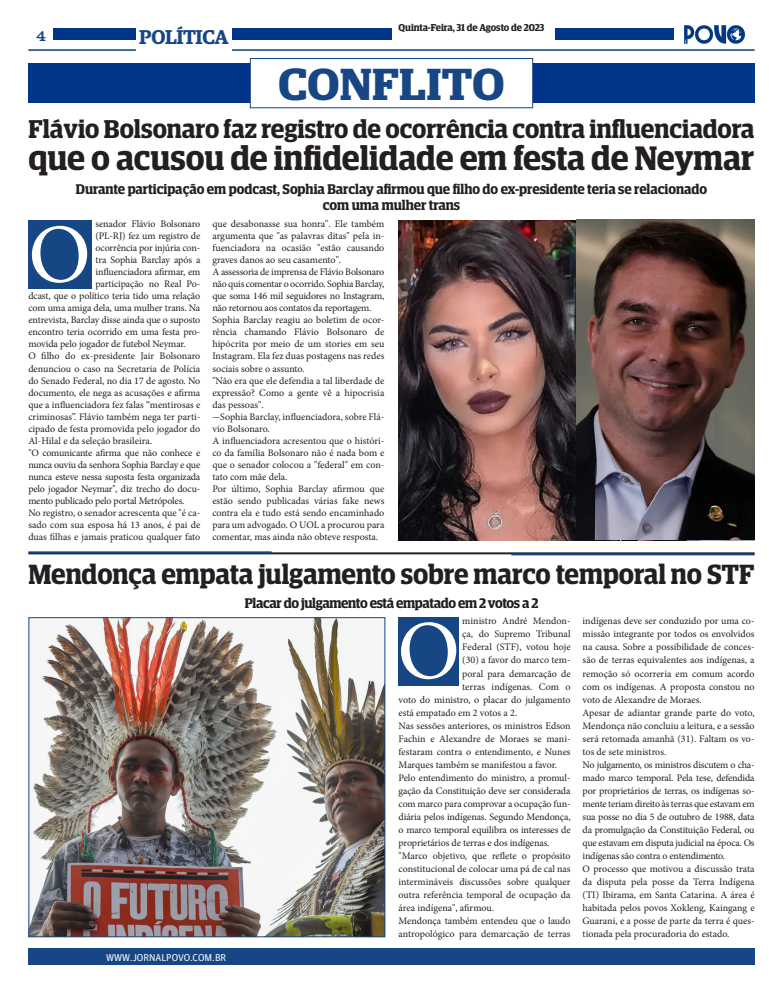
<style>
.page{position:relative;width:783px;height:993px;background:#fff}
.page>*{position:absolute;margin:0;border:0;box-sizing:border-box;transform-origin:0 0}
.t1{font:83.8px "Minion Pro";color:#fff}
.t2{font:600 45px "Guardian Egyptian Display";color:#174685;scale:1.09 1}
.t3{font:600 34px "Guardian Egyptian Display";letter-spacing:-.005em;color:#231f20}
.t4{font:600 27.8px "Guardian Egyptian Display";letter-spacing:-.005em;color:#231f20}
.t5{font:600 25.7px "Guardian Egyptian Display";color:#231f20}
.t6{font:600 20px "Guardian Egyptian";letter-spacing:-.02em;color:#174685}
.t7{font:16px "Clarendon BT";color:#174685}
.t8{font:600 14px "Guardian Egyptian Display";letter-spacing:-.005em;color:#231f20}
.t9{font:600 14px "Guardian Egyptian Display";letter-spacing:-.025em;color:#231f20}
.t10{font:10px/13px "Minion Pro";letter-spacing:-.005em;color:#231f20;text-align:justify}
.t11{font:600 10px "Guardian Egyptian Display";letter-spacing:-.005em;color:#231f20}
.t12{font:10px "Guardian Agate Sans G1 D Regular";color:#fff}
</style>
<div class="page">
<div style="left:28px;top:947px;width:726px;height:17px;background:#174685"></div>
<img style="left:684px;top:25px;width:62px;height:19px">
<div style="left:232px;top:28px;width:159px;height:12px;background:#003589"></div>
<div style="left:54px;top:28px;width:82px;height:12px;background:#003589"></div>
<hr style="left:28px;top:49px;width:108px;height:2px;background:#174685">
<hr style="left:232px;top:49px;width:522px;height:2px;background:#174685">
<div style="left:555px;top:28px;width:119px;height:12px;background:#003589"></div>
<div style="left:28px;top:63px;width:726px;height:40px;background:#003589"></div>
<div style="left:250px;top:58px;width:282px;height:50px;background:#fff"></div>
<div style="left:250px;top:58px;width:283px;height:50px;border:1px solid #114682"></div>
<div style="left:28px;top:220px;width:64px;height:68px;background:#174685"></div>
<img style="left:398px;top:220px;width:356px;height:320px">
<img style="left:576px;top:219px;width:178px;height:320px">
<hr style="left:28px;top:552px;width:726px;height:2px;background:#231f20">
<hr style="left:28px;top:551px;width:243px;height:2px;background:#114683">
<hr style="left:511px;top:553px;width:243px;height:2px;background:#114683">
<div style="left:398px;top:617px;width:61px;height:68px;background:#174685"></div>
<img style="left:30px;top:619px;width:353px;height:315px">
<div style="left:28px;top:617px;width:357px;height:319px;border:1px solid #114683"></div>
<h3 class="t7" style="left:36px;top:25px;width:11px">4</h3>
<h3 class="t6" style="left:139px;top:22px;width:91px">POLÍTICA</h3>
<p class="t11" style="left:398px;top:22px;width:147px">Quinta-Feira, 31 de Agosto de 2023</p>
<p class="t2" style="left:278px;top:59px;width:209px">CONFLITO</p>
<p class="t5" style="left:28px;top:115px;width:727px">Flávio Bolsonaro faz registro de ocorrência contra influenciadora</p>
<p class="t3" style="left:28px;top:140px;width:727px">que o acusou de infidelidade em festa de Neymar</p>
<p class="t8" style="left:76px;top:181px;width:632px">Durante participação em podcast, Sophia Barclay afirmou que filho do ex-presidente teria se relacionado</p>
<p class="t8" style="left:323px;top:198px;width:139px">com uma mulher trans</p>
<p class="t10" style="left:95px;top:218px;width:106px">senador Flávio Bolsonaro</p>
<p class="t10" style="left:95px;top:230px;width:106px">(PL-RJ) fez um registro de</p>
<p class="t10" style="left:95px;top:242px;width:106px">ocorrência por injúria con-</p>
<p class="t10" style="left:95px;top:254px;width:106px">tra Sophia Barclay após a</p>
<p class="t10" style="left:95px;top:266px;width:106px">influenciadora afirmar, em</p>
<p class="t10" style="left:95px;top:278px;width:106px">participação no Real Po-</p>
<p class="t10" style="left:28px;top:290px;width:173px">dcast, que o político teria tido uma relação</p>
<p class="t10" style="left:28px;top:302px;width:173px">com uma amiga dela, uma mulher trans. Na</p>
<p class="t10" style="left:28px;top:314px;width:173px">entrevista, Barclay disse ainda que o suposto</p>
<p class="t10" style="left:28px;top:326px;width:173px">encontro teria ocorrido em uma festa pro-</p>
<p class="t10" style="left:28px;top:338px;width:159px">movida pelo jogador de futebol Neymar.</p>
<p class="t10" style="left:28px;top:350px;width:173px;line-height:12px">O filho do ex-presidente Jair Bolsonaro denunciou o caso na Secretaria de Polícia do Senado Federal, no dia 17 de agosto. No documento, ele nega as acusações e afirma que a influenciadora fez falas “mentirosas e criminosas”. Flávio também nega ter parti&shy;cipado de festa promovida pelo jogador do Al-Hilal e da seleção brasileira.</p>
<p class="t10" style="left:28px;top:446px;width:173px;line-height:12px">"O comunicante afirma que não conhece e nunca ouviu da senhora Sophia Barclay e que nunca esteve nessa suposta festa organizada pelo jogador Neymar", diz trecho do docu&shy;mento publicado pelo portal Metrópoles.</p>
<p class="t10" style="left:28px;top:506px;width:173px;line-height:12px">No registro, o senador acrescenta que "é ca&shy;sado com sua esposa há 13 anos, é pai de duas filhas e jamais praticou qualquer fato</p>
<p class="t10" style="left:212px;top:218px;width:173px;line-height:12px">que desabonasse sua honra". Ele também argumenta que "as palavras ditas" pela in&shy;fuenciadora na ocasião "estão causando graves danos ao seu casamento".</p>
<p class="t10" style="left:212px;top:266px;width:173px;line-height:12px">A assessoria de imprensa de Flávio Bolsonaro não quis comentar o ocorrido. Sophia Barclay, que soma 146 mil seguidores no Instagram, não retornou aos contatos da reportagem.</p>
<p class="t10" style="left:212px;top:314px;width:173px;line-height:12px">Sophia Barclay reagiu ao boletim de ocor&shy;rência chamando Flávio Bolsonaro de hipócrita por meio de um stories em seu Instagram. Ela fez duas postagens nas redes sociais sobre o assunto.</p>
<p class="t10" style="left:212px;top:374px;width:173px;line-height:12px">"Não era que ele defendia a tal liberdade de expressão? Como a gente vê a hipocrisia das pessoas".</p>
<p class="t10" style="left:212px;top:410px;width:173px;line-height:12px">-Sophia Barclay, influenciadora, sobre Flá&shy;vio Bolsonaro.</p>
<p class="t10" style="left:212px;top:434px;width:173px;line-height:12px">A influenciadora acresentou que o históri&shy;co da família Bolsonaro não é nada bom e que o senador colocou a "federal" em con&shy;tato com mãe dela.</p>
<p class="t10" style="left:212px;top:482px;width:173px;line-height:12px">Por último, Sophia Barclay afirmou que estão sendo publicadas várias fake news contra ela e tudo está sendo encaminhado para um advogado. O UOL a procurou para comentar, mas ainda não obteve resposta.</p>
<p class="t1" style="left:28px;top:198px;width:64px">O</p>
<p class="t4" style="left:28px;top:559px;width:727px">Mendonça empata julgamento sobre marco temporal no STF</p>
<p class="t1" style="left:397px;top:595px;width:64px">O</p>
<p class="t9" style="left:245px;top:595px;width:295px">Placar do julgamento está empatado em 2 votos a 2</p>
<p class="t10" style="left:462px;top:614px;width:110px">ministro André Mendon-</p>
<p class="t10" style="left:462px;top:627px;width:110px">ça, do Supremo Tribunal</p>
<p class="t10" style="left:462px;top:640px;width:110px">Federal (STF), votou hoje</p>
<p class="t10" style="left:462px;top:653px;width:110px">(30) a favor do marco tem-</p>
<p class="t10" style="left:462px;top:666px;width:110px">poral para demarcação de</p>
<p class="t10" style="left:462px;top:679px;width:110px">terras indígenas. Com o</p>
<p class="t10" style="left:398px;top:692px;width:173px">voto do ministro, o placar do julgamento</p>
<p class="t10" style="left:398px;top:705px;width:120px">está empatado em 2 votos a 2.</p>
<p class="t10" style="left:398px;top:718px;width:173px">Nas sessões anteriores, os ministros Edson Fachin e Alexandre de Moraes se mani&shy;festaram contra o entendimento, e Nunes Marques também se manifestou a favor.</p>
<p class="t10" style="left:398px;top:770px;width:173px">Pelo entendimento do ministro, a promul&shy;gação da Constituição deve ser considerada com marco para comprovar a ocupação fun&shy;diária pelos indígenas. Segundo Mendonça, o marco temporal equilibra os interesses de proprietários de terras e dos indígenas.</p>
<p class="t10" style="left:398px;top:848px;width:173px">"Marco objetivo, que reflete o propósito constitucional de colocar uma pá de cal nas intermináveis discussões sobre qualquer outra referência temporal de ocupação da área indígena", afirmou.</p>
<p class="t10" style="left:398px;top:913px;width:173px">Mendonça também entendeu que o laudo antropológico para demarcação de terras</p>
<p class="t10" style="left:582px;top:614px;width:173px">indígenas deve ser conduzido por uma co&shy;missão integrante por todos os envolvidos na causa. Sobre a possibilidade de conces&shy;são de terras equivalentes aos indígenas, a remoção só ocorreria em comum acordo com os indígenas. A proposta constou no voto de Alexandre de Moraes.</p>
<p class="t10" style="left:582px;top:705px;width:173px">Apesar de adiantar grande parte do voto, Mendonça não concluiu a leitura, e a sessão será retomada amanhã (31). Faltam os vo&shy;tos de sete ministros.</p>
<p class="t10" style="left:582px;top:757px;width:173px">No julgamento, os ministros discutem o cha&shy;mado marco temporal. Pela tese, defendida por proprietários de terras, os indígenas so&shy;mente teriam direito às terras que estavam em sua posse no dia 5 de outubro de 1988, data da promulgação da Constituição Federal, ou que estavam em disputa judicial na época. Os indígenas são contra o entendimento.</p>
<p class="t10" style="left:582px;top:861px;width:173px">O processo que motivou a discussão trata da disputa pela posse da Terra Indígena (TI) Ibirama, em Santa Catarina. A área é habitada pelos povos Xokleng, Kaingang e Guarani, e a posse de parte da terra é ques&shy;tionada pela procuradoria do estado.</p>
<p class="t12" style="left:106px;top:949px;width:122px">WWW.JORNALPOVO.COM.BR</p>
</div>
